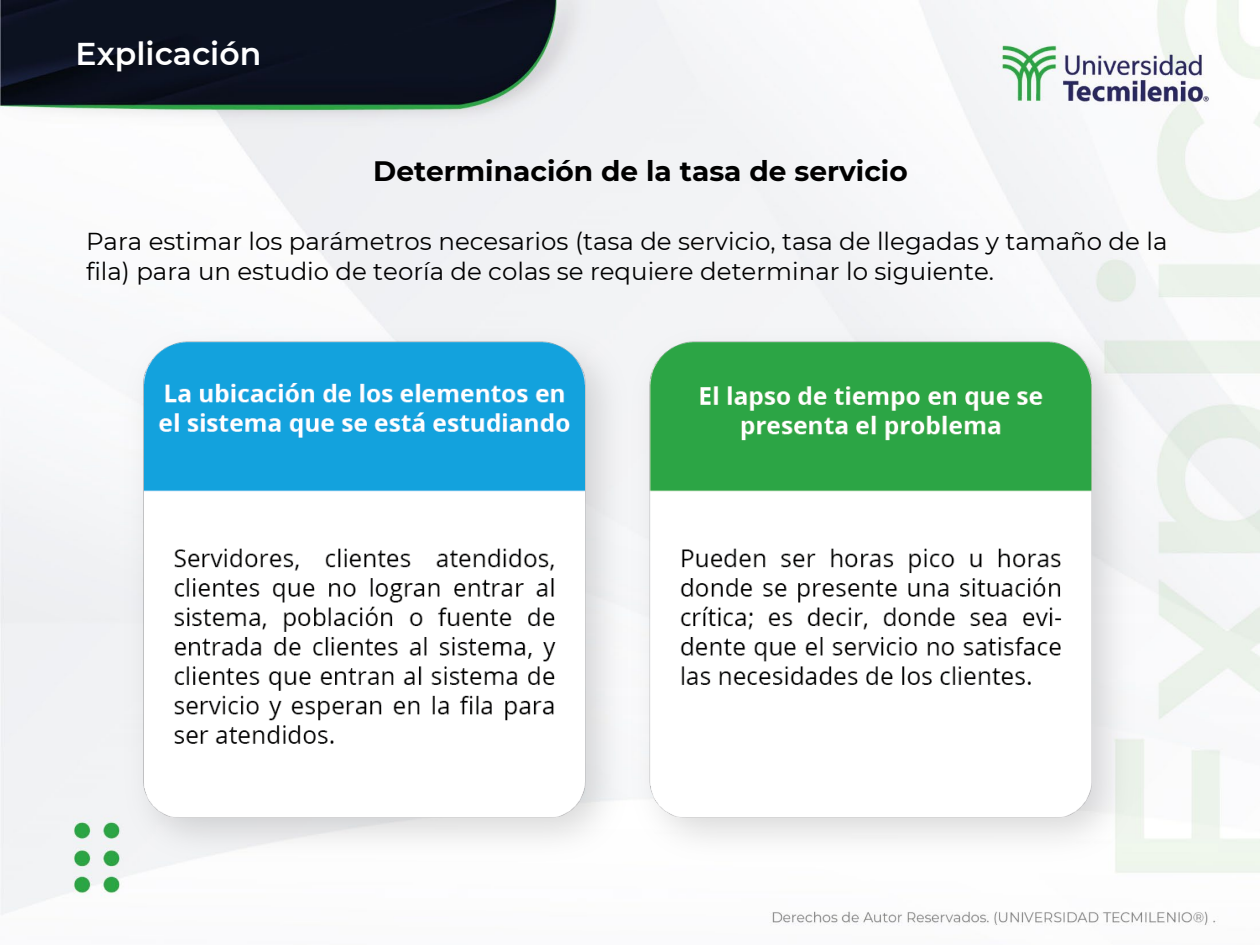
<style>
.page{position:relative;width:1260px;height:945px;background:#fff}
.page>*{position:absolute;margin:0;border:0;box-sizing:border-box;transform-origin:0 0}
.t1{font:600 31.5px "Montserrat";color:#fff}
.t2{font:700 28px "Montserrat";color:#000}
.t3{font:24.5px/29.4px "Montserrat";color:#000}
</style>
<div class="page">
<img style="left:0;top:0;width:1260px;height:926px">
<img style="left:111px;top:315px;width:1038px;height:560px">
<p class="t1" style="left:76px;top:32px;width:187px">Explicación</p>
<h1 class="t2" style="left:373px;top:151px;width:536px">Determinación de la tasa de servicio</h1>
<h1 class="t3" style="left:86px;top:226px;width:1083px">Para estimar los parámetros necesarios (tasa de servicio, tasa de llegadas y tamaño de la fila) para un estudio de teoría de colas se requiere determinar lo siguiente.</h1>
</div>
